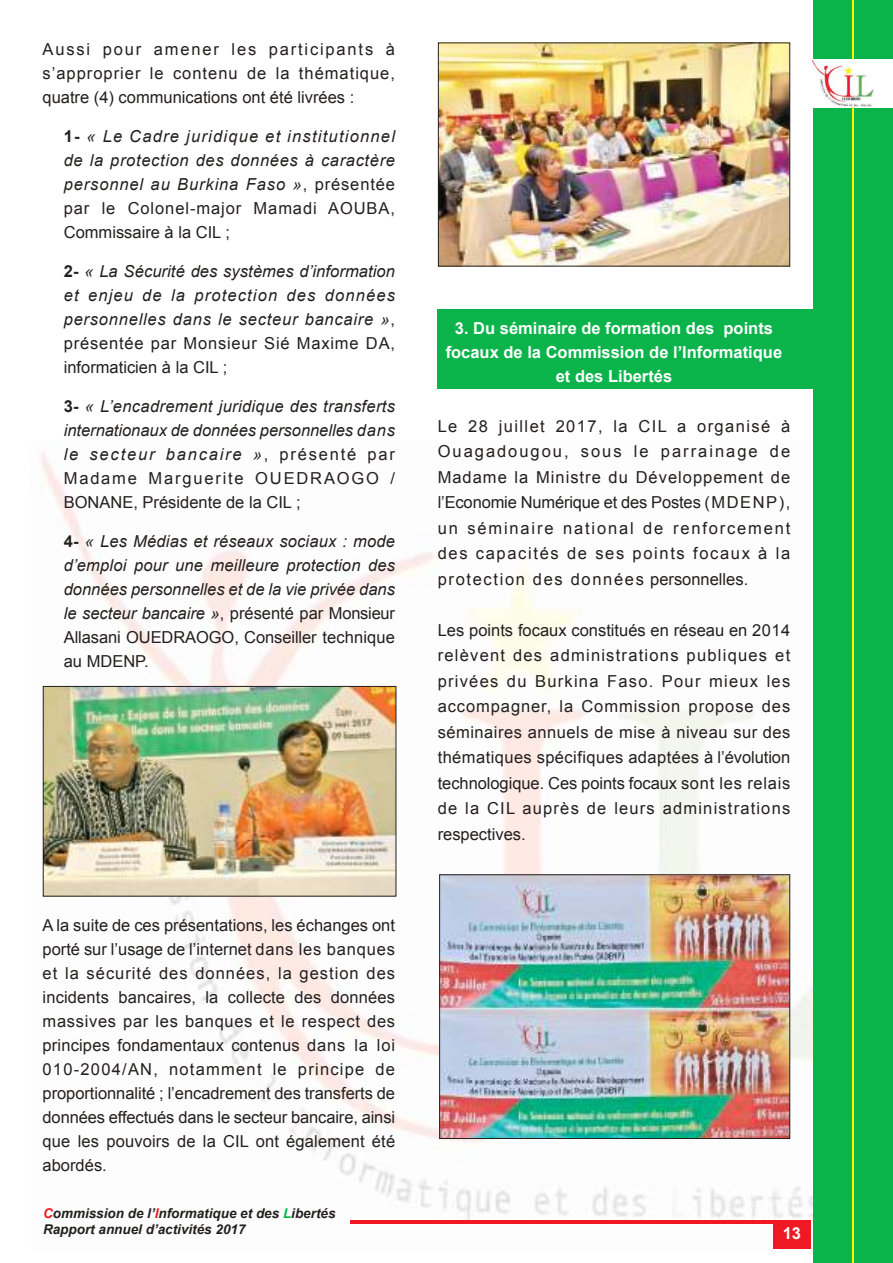
<style>
.page{position:relative;width:893px;height:1263px;background:#fff}
.page>*{position:absolute;margin:0;border:0;box-sizing:border-box;transform-origin:0 0}
.t1{font:16.5px/25.5px "Arial";letter-spacing:.01em;color:#241f1f;text-align:justify}
.t2{font:italic 16.5px/24px "Arial";letter-spacing:.04em;color:#241f1f;text-align:justify}
.t3{font:700 16.5px/24px "Arial";color:#fff;text-align:center}
.t4{font:italic 700 13.5px/16.2px "Arial";color:#241f1f}
.s1{font-weight:700;font-style:normal}
.s2{font-style:normal}
.s3{color:#ef1923}
.s4{color:#0ab44a}
</style>
<div class="page">
<img style="left:41px;top:452px;width:772px;height:797px">
<div style="left:813px;top:0;width:80px;height:1263px;background:#0ab44a"></div>
<div style="left:813px;top:59px;width:80px;height:49px;background:#fff"></div>
<hr style="left:852px;top:0;width:2px;height:1263px;background:#fff300">
<img style="left:812px;top:60px;width:62px;height:47px">
<div style="left:773px;top:1221px;width:37px;height:27px;background:#ef1923"></div>
<hr style="left:350px;top:1220px;width:460px;height:4px;background:#ef1923">
<div style="left:437px;top:309px;width:378px;height:80px;background:#0ab44a"></div>
<img style="left:45px;top:688px;width:349px;height:206px">
<div style="left:43px;top:686px;width:353px;height:210px;border:1px solid #241f1f"></div>
<img style="left:440px;top:45px;width:348px;height:219px">
<div style="left:438px;top:43px;width:352px;height:223px;border:1px solid #241f1f"></div>
<img style="left:441px;top:876px;width:347px;height:261px">
<div style="left:439px;top:874px;width:351px;height:265px;border:1px solid #241f1f"></div>
<p class="t1" style="left:43px;top:37px;width:354px;line-height:24px">Aussi pour amener les participants à s’approprier le contenu de la thématique, quatre (4) communications ont été livrées :</p>
<p class="t2" style="left:64px;top:124px;width:333px"><span class="s1">1-</span> « Le Cadre juridique et institutionnel de la protection des données à caractère personnel au Burkina Faso »<span class="s2">, présentée par le Colonel-major Mamadi AOUBA, Commissaire à la CIL ;</span></p>
<p class="t2" style="left:64px;top:259px;width:333px"><span class="s1">2-</span> « La Sécurité des systèmes d’information et enjeu de la protection des données personnelles dans le secteur bancaire »<span class="s2">, présentée par Monsieur Sié Maxime DA, informaticien à la CIL ;</span></p>
<p class="t2" style="left:64px;top:394px;width:333px"><span class="s1">3-</span> « L’encadrement juridique des transferts internationaux de données personnelles dans le secteur bancaire »<span class="s2">, présenté par Madame Marguerite OUEDRAOGO / BONANE, Présidente de la CIL ;</span></p>
<p class="t2" style="left:64px;top:529px;width:333px"><span class="s1">4-</span> « Les Médias et réseaux sociaux : mode d’emploi pour une meilleure protection des données personnelles et de la vie privée dans le secteur bancaire »<span class="s2">, présenté par Monsieur Allasani OUEDRAOGO, Conseiller technique au MDENP.</span></p>
<p class="t1" style="left:43px;top:913px;width:354px;line-height:24px">A la suite de ces présentations, les échanges ont porté sur l’usage de l’internet dans les banques et la sécurité des données, la gestion des incidents bancaires, la collecte des données massives par les banques et le respect des principes fondamentaux contenus dans la loi 010-2004/AN, notamment le principe de proportionnalité ; l’encadrement des transferts de données effectués dans le secteur bancaire, ainsi que les pouvoirs de la CIL ont également été abordés.</p>
<p class="t4" style="left:43px;top:1205px;width:294px"><span class="s3">C</span>ommission de l’<span class="s3">I</span>nformatique et des <span class="s4">L</span>ibertés<br>Rapport annuel d’activités 2017</p>
<p class="t3" style="left:446px;top:316px;width:338px">3. Du séminaire de formation des points focaux de la Commission de l’Informatique et des Libertés</p>
<p class="t1" style="left:438px;top:413px;width:354px">Le 28 juillet 2017, la CIL a organisé à Ouagadougou, sous le parrainage de Madame la Ministre du Développement de l’Economie Numérique et des Postes (MDENP), un séminaire national de renforcement des capacités de ses points focaux à la protection des données personnelles.</p>
<p class="t1" style="left:438px;top:617px;width:354px">Les points focaux constitués en réseau en 2014 relèvent des administrations publiques et privées du Burkina Faso. Pour mieux les accompagner, la Commission propose des séminaires annuels de mise à niveau sur des thématiques spécifiques adaptées à l’évolution technologique. Ces points focaux sont les relais de la CIL auprès de leurs administrations respectives.</p>
<p class="t3" style="left:783px;top:1221px;width:20px">13</p>
</div>
